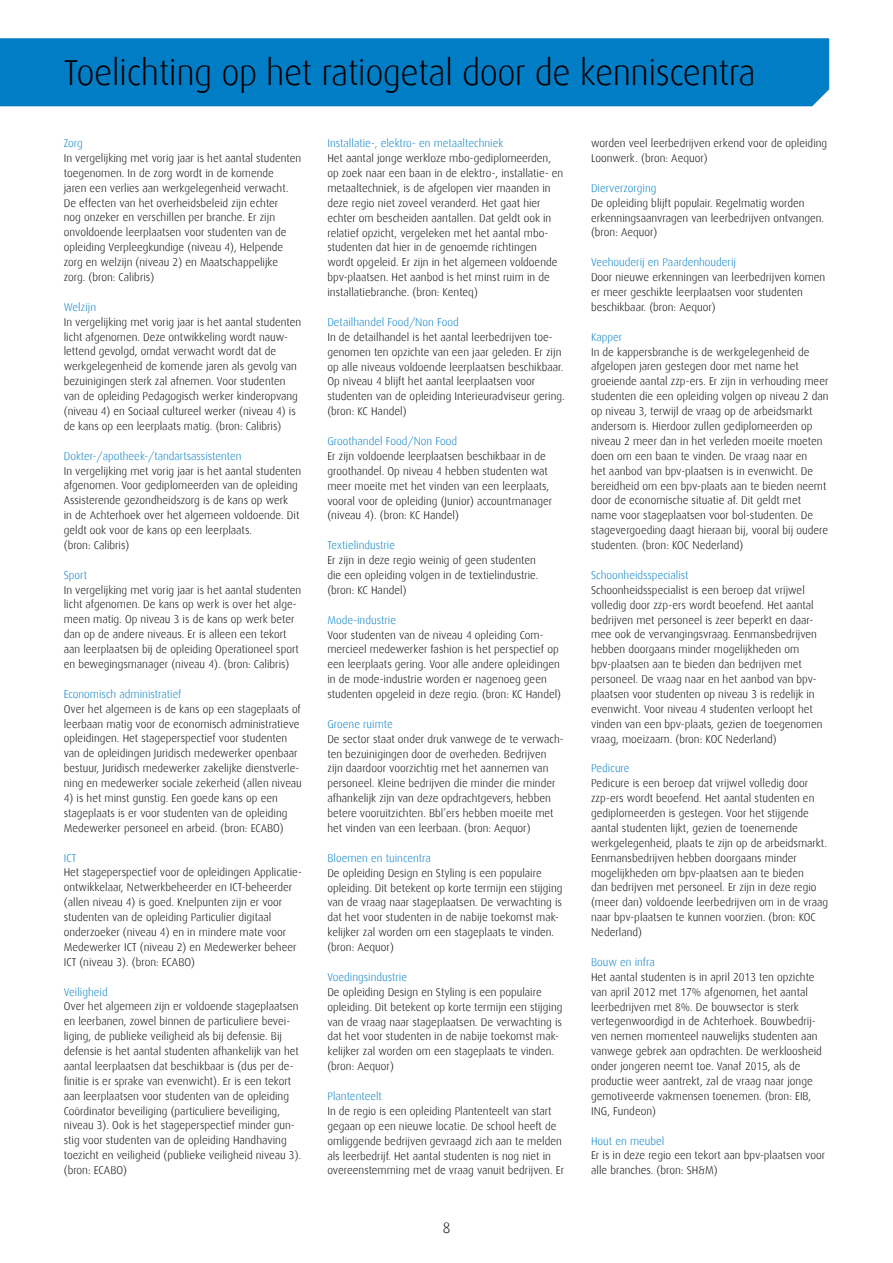
<style>
.page{position:relative;width:893px;height:1263px;background:#fff}
.page>*{position:absolute;margin:0;border:0;box-sizing:border-box;transform-origin:0 0}
.t1{font:300 36px "Dax";letter-spacing:-.015em;color:#000}
.t2{font:300 15px "Dax";color:#000}
.t3{font:300 11.25px/14.9px "Dax";color:#000}
.t4{font:300 11.25px "Dax";color:#007dc5}
</style>
<div class="page">
<div style="left:0;top:38px;width:829px;height:68px;background:#007dc5"></div>
<h1 class="t1" style="left:64px;top:53px;width:693px">Toelichting op het ratiogetal door de kenniscentra</h1>
<p class="t4" style="left:64px;top:137px;width:21px">Zorg</p>
<p class="t3" style="left:64px;top:151px;width:239px">In vergelijking met vorig jaar is het aantal studenten toegenomen. In de zorg wordt in de komende<br>jaren een verlies aan werkgelegenheid verwacht.<br>De effecten van het overheidsbeleid zijn echter<br>nog onzeker en verschillen per branche. Er zijn onvoldoende leerplaatsen voor studenten van de opleiding Verpleegkundige (niveau 4), Helpende zorg en welzijn (niveau 2) en Maatschappelijke zorg. (bron: Calibris)</p>
<p class="t4" style="left:64px;top:301px;width:34px">Welzijn</p>
<p class="t3" style="left:64px;top:314px;width:239px">In vergelijking met vorig jaar is het aantal studenten licht afgenomen. Deze ontwikkeling wordt nauw&shy;lettend gevolgd, omdat verwacht wordt dat de werkgelegenheid de komende jaren als gevolg van bezuinigingen sterk zal afnemen. Voor studenten van de opleiding Pedagogisch werker kinderopvang (niveau 4) en Sociaal cultureel werker (niveau 4) is de kans op een leerplaats matig. (bron: Calibris)</p>
<p class="t4" style="left:64px;top:450px;width:179px">Dokter-/apotheek-/tandartsassistenten</p>
<p class="t3" style="left:64px;top:463px;width:239px">In vergelijking met vorig jaar is het aantal studenten afgenomen. Voor gediplomeerden van de opleiding Assisterende gezondheidszorg is de kans op werk<br>in de Achterhoek over het algemeen voldoende. Dit geldt ook voor de kans op een leerplaats.<br>(bron: Calibris)</p>
<p class="t4" style="left:64px;top:569px;width:25px">Sport</p>
<p class="t3" style="left:64px;top:582px;width:239px">In vergelijking met vorig jaar is het aantal studenten licht afgenomen. De kans op werk is over het alge&shy;meen matig. Op niveau 3 is de kans op werk beter dan op de andere niveaus. Er is alleen een tekort aan leerplaatsen bij de opleiding Operationeel sport en bewegingsmanager (niveau 4). (bron: Calibris)</p>
<p class="t4" style="left:64px;top:688px;width:119px">Economisch administratief</p>
<p class="t3" style="left:64px;top:701px;width:240px">Over het algemeen is de kans op een stageplaats of leerbaan matig voor de economisch administratieve opleidingen. Het stageperspectief voor studenten van de opleidingen Juridisch medewerker openbaar bestuur, Juridisch medewerker zakelijke dienstverle&shy;ning en medewerker sociale zekerheid (allen niveau</p>
<p class="t3" style="left:64px;top:791px;width:225px">4) is het minst gunstig. Een goede kans op een stageplaats is er voor studenten van de opleiding<br>Medewerker personeel en arbeid. (bron: ECABO)</p>
<p class="t4" style="left:64px;top:851px;width:14px">ICT</p>
<p class="t3" style="left:64px;top:865px;width:240px">Het stageperspectief voor de opleidingen Applicatie&shy;ontwikkelaar, Netwerkbeheerder en ICT-beheerder (allen niveau 4) is goed. Knelpunten zijn er voor studenten van de opleiding Particulier digitaal onderzoeker (niveau 4) en in mindere mate voor Medewerker ICT (niveau 2) en Medewerker beheer ICT (niveau 3). (bron: ECABO)</p>
<p class="t4" style="left:64px;top:985px;width:45px">Veiligheid</p>
<p class="t3" style="left:64px;top:999px;width:239px">Over het algemeen zijn er voldoende stageplaatsen en leerbanen, zowel binnen de particuliere bevei&shy;liging, de publieke veiligheid als bij defensie. Bij defensie is het aantal studenten afhankelijk van het aantal leerplaatsen dat beschikbaar is (dus per de&shy;finitie is er sprake van evenwicht). Er is een tekort aan leerplaatsen voor studenten van de opleiding Coördinator beveiliging (particuliere beveiliging, niveau 3). Ook is het stageperspectief minder gun&shy;stig voor studenten van de opleiding Handhaving toezicht en veiligheid (publieke veiligheid niveau 3). (bron: ECABO)</p>
<p class="t4" style="left:327px;top:137px;width:177px">Installatie-, elektro- en metaaltechniek</p>
<p class="t3" style="left:327px;top:151px;width:237px">Het aantal jonge werkloze mbo-gediplomeerden, op zoek naar een baan in de elektro-, installatie- en metaaltechniek, is de afgelopen vier maanden in deze regio niet zoveel veranderd. Het gaat hier echter om bescheiden aantallen. Dat geldt ook in relatief opzicht, vergeleken met het aantal mbo&shy;studenten dat hier in de genoemde richtingen wordt opgeleid. Er zijn in het algemeen voldoende bpv-plaatsen. Het aanbod is het minst ruim in de installatiebranche. (bron: Kenteq)</p>
<p class="t4" style="left:327px;top:316px;width:133px">Detailhandel Food/Non Food</p>
<p class="t3" style="left:327px;top:330px;width:239px">In de detailhandel is het aantal leerbedrijven toe&shy;genomen ten opzichte van een jaar geleden. Er zijn op alle niveaus voldoende leerplaatsen beschikbaar.<br>Op niveau 4 blijft het aantal leerplaatsen voor studenten van de opleiding Interieuradviseur gering. (bron: KC Handel)</p>
<p class="t4" style="left:327px;top:435px;width:131px">Groothandel Food/Non Food</p>
<p class="t3" style="left:327px;top:449px;width:226px">Er zijn voldoende leerplaatsen beschikbaar in de groothandel. Op niveau 4 hebben studenten wat meer moeite met het vinden van een leerplaats, vooral voor de opleiding (Junior) accountmanager (niveau 4). (bron: KC Handel)</p>
<p class="t4" style="left:327px;top:539px;width:69px">Textielindustrie</p>
<p class="t3" style="left:327px;top:553px;width:213px">Er zijn in deze regio weinig of geen studenten die een opleiding volgen in de textielindustrie. (bron: KC Handel)</p>
<p class="t4" style="left:327px;top:613px;width:70px">Mode-industrie</p>
<p class="t3" style="left:327px;top:627px;width:235px">Voor studenten van de niveau 4 opleiding Com&shy;mercieel medewerker fashion is het perspectief op een leerplaats gering. Voor alle andere opleidingen in de mode-industrie worden er nagenoeg geen studenten opgeleid in deze regio. (bron: KC Handel)</p>
<p class="t4" style="left:327px;top:718px;width:67px">Groene ruimte</p>
<p class="t3" style="left:327px;top:731px;width:238px">De sector staat onder druk vanwege de te verwach&shy;ten bezuinigingen door de overheden. Bedrijven zijn daardoor voorzichtig met het aannemen van personeel. Kleine bedrijven die minder die minder afhankelijk zijn van deze opdrachtgevers, hebben betere vooruitzichten. Bbl’ers hebben moeite met het vinden van een leerbaan. (bron: Aequor)</p>
<p class="t4" style="left:327px;top:852px;width:105px">Bloemen en tuincentra</p>
<p class="t3" style="left:327px;top:865px;width:237px">De opleiding Design en Styling is een populaire opleiding. Dit betekent op korte termijn een stijging van de vraag naar stageplaatsen. De verwachting is dat het voor studenten in de nabije toekomst mak&shy;kelijker zal worden om een stageplaats te vinden. (bron: Aequor)</p>
<p class="t4" style="left:327px;top:971px;width:81px">Voedingsindustrie</p>
<p class="t3" style="left:327px;top:984px;width:237px">De opleiding Design en Styling is een populaire opleiding. Dit betekent op korte termijn een stijging van de vraag naar stageplaatsen. De verwachting is dat het voor studenten in de nabije toekomst mak&shy;kelijker zal worden om een stageplaats te vinden. (bron: Aequor)</p>
<p class="t4" style="left:327px;top:1090px;width:56px">Plantenteelt</p>
<p class="t3" style="left:327px;top:1104px;width:238px">In de regio is een opleiding Plantenteelt van start gegaan op een nieuwe locatie. De school heeft de omliggende bedrijven gevraagd zich aan te melden als leerbedrijf. Het aantal studenten is nog niet in overeenstemming met de vraag vanuit bedrijven. Er</p>
<h2 class="t2" style="left:443px;top:1220px;width:9px">8</h2>
<p class="t3" style="left:591px;top:136px;width:238px">worden veel leerbedrijven erkend voor de opleiding<br>Loonwerk. (bron: Aequor)</p>
<p class="t4" style="left:591px;top:182px;width:67px">Dierverzorging</p>
<p class="t3" style="left:591px;top:195px;width:235px">De opleiding blijft populair. Regelmatig worden erkenningsaanvragen van leerbedrijven ontvangen. (bron: Aequor)</p>
<p class="t4" style="left:591px;top:256px;width:146px">Veehouderij en Paardenhouderij</p>
<p class="t3" style="left:591px;top:270px;width:236px">Door nieuwe erkenningen van leerbedrijven komen er meer geschikte leerplaatsen voor studenten beschikbaar. (bron: Aequor)</p>
<p class="t4" style="left:591px;top:331px;width:33px">Kapper</p>
<p class="t3" style="left:591px;top:344px;width:239px">In de kappersbranche is de werkgelegenheid de afgelopen jaren gestegen door met name het groeiende aantal zzp-ers. Er zijn in verhouding meer studenten die een opleiding volgen op niveau 2 dan op niveau 3, terwijl de vraag op de arbeidsmarkt andersom is. Hierdoor zullen gediplomeerden op niveau 2 meer dan in het verleden moeite moeten doen om een baan te vinden. De vraag naar en<br>het aanbod van bpv-plaatsen is in evenwicht. De bereidheid om een bpv-plaats aan te bieden neemt door de economische situatie af. Dit geldt met name voor stageplaatsen voor bol-studenten. De stagevergoeding daagt hieraan bij, vooral bij oudere studenten. (bron: KOC Nederland)</p>
<p class="t4" style="left:591px;top:569px;width:99px">Schoonheidsspecialist</p>
<p class="t3" style="left:591px;top:582px;width:233px">Schoonheidsspecialist is een beroep dat vrijwel volledig door zzp-ers wordt beoefend. Het aantal bedrijven met personeel is zeer beperkt en daar&shy;mee ook de vervangingsvraag. Eenmansbedrijven hebben doorgaans minder mogelijkheden om bpv-plaatsen aan te bieden dan bedrijven met personeel. De vraag naar en het aanbod van bpv&shy;plaatsen voor studenten op niveau 3 is redelijk in evenwicht. Voor niveau 4 studenten verloopt het vinden van een bpv-plaats, gezien de toegenomen vraag, moeizaam. (bron: KOC Nederland)</p>
<p class="t4" style="left:591px;top:762px;width:40px">Pedicure</p>
<p class="t3" style="left:591px;top:776px;width:239px">Pedicure is een beroep dat vrijwel volledig door zzp-ers wordt beoefend. Het aantal studenten en gediplomeerden is gestegen. Voor het stijgende aantal studenten lijkt, gezien de toenemende werkgelegenheid, plaats te zijn op de arbeidsmarkt.<br>Eenmansbedrijven hebben doorgaans minder mogelijkheden om bpv-plaatsen aan te bieden<br>dan bedrijven met personeel. Er zijn in deze regio (meer dan) voldoende leerbedrijven om in de vraag naar bpv-plaatsen te kunnen voorzien. (bron: KOC Nederland)</p>
<p class="t4" style="left:591px;top:956px;width:65px">Bouw en infra</p>
<p class="t3" style="left:591px;top:969px;width:232px">Het aantal studenten is in april 2013 ten opzichte van april 2012 met 17% afgenomen, het aantal leerbedrijven met 8%. De bouwsector is sterk vertegenwoordigd in de Achterhoek. Bouwbedrij&shy;ven nemen momenteel nauwelijks studenten aan vanwege gebrek aan opdrachten. De werkloosheid onder jongeren neemt toe. Vanaf 2015, als de productie weer aantrekt, zal de vraag naar jonge gemotiveerde vakmensen toenemen. (bron: EIB, ING, Fundeon)</p>
<p class="t4" style="left:591px;top:1134px;width:75px">Hout en meubel</p>
<p class="t3" style="left:591px;top:1148px;width:236px">Er is in deze regio een tekort aan bpv-plaatsen voor alle branches. (bron: SH&amp;M)</p>
</div>
